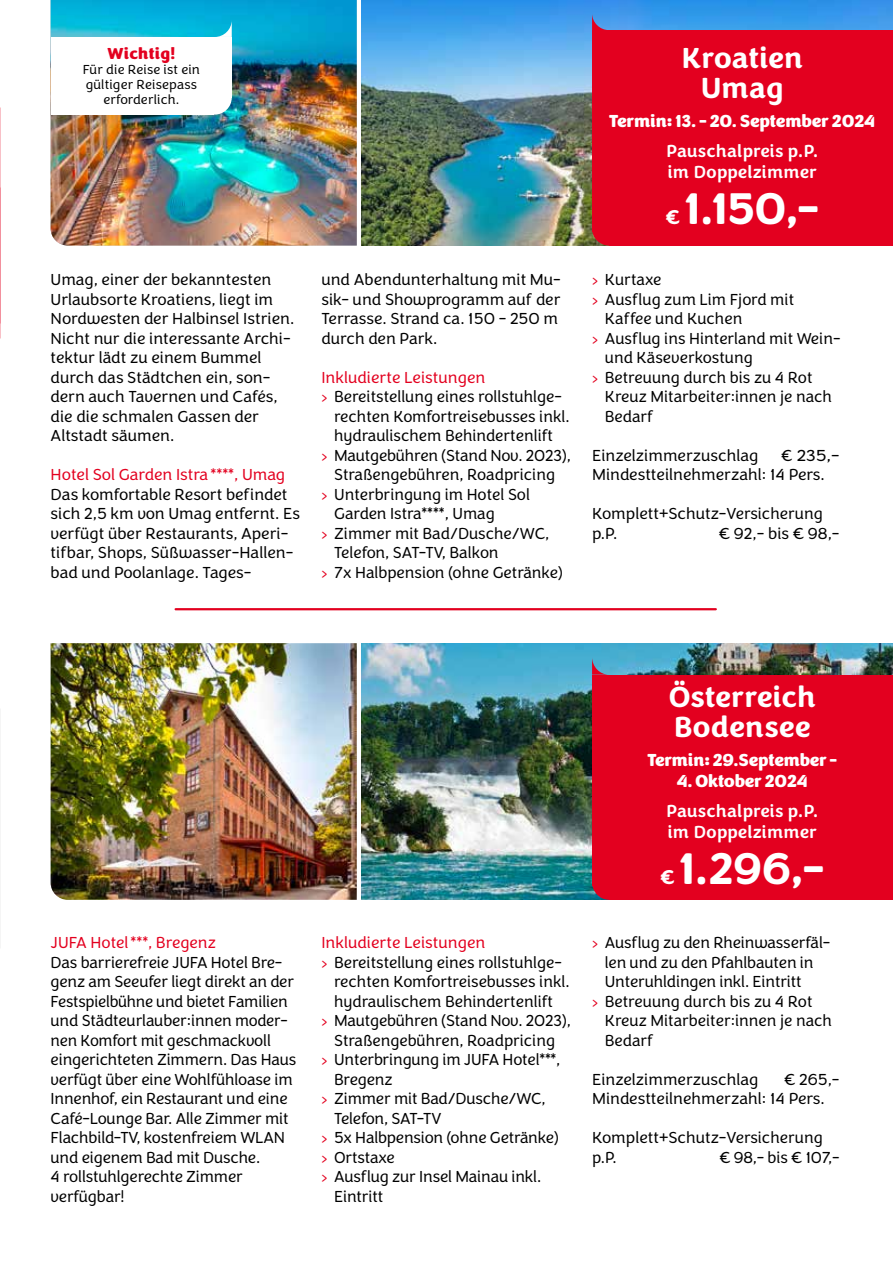
<style>
.page{position:relative;width:893px;height:1263px;background:#fff}
.page>*{position:absolute;margin:0;border:0;box-sizing:border-box;transform-origin:0 0}
.t1{font:700 45.9px "Congenial";letter-spacing:-.015em;color:#fff}
.t2{font:700 30px/30px "Congenial";letter-spacing:-.005em;color:#fff}
.t3{font:500 18px/21px "Congenial";color:#fff}
.t4{font:900 18px "Congenial";letter-spacing:-.01em;color:#fff}
.t5{font:300 16.5px/19.5px "Congenial";color:#000}
.t6{font:300 16.5px "Congenial";color:#e3001f}
.t7{font:300 16.5px "Congenial";letter-spacing:-.02em;color:#000}
.t8{font:900 16.5px "Congenial";letter-spacing:.01em;color:#e3001f}
.t9{font:300 13.5px/15px "Congenial";letter-spacing:.01em;color:#000;text-align:center}
.s1{color:#e3001f}
.s2{font-size:20.7px}
</style>
<div class="page">
<img style="left:361px;top:643px;width:532px;height:257px">
<img style="left:361px;top:0;width:256px;height:246px">
<img style="left:617px;top:0;width:276px;height:30px">
<img style="left:51px;top:643px;width:306px;height:257px">
<img style="left:51px;top:0;width:306px;height:246px">
<div style="left:592px;top:675px;width:301px;height:210px;background:#e3001f"></div>
<div style="left:609px;top:743px;width:284px;height:157px;background:#e3001f"></div>
<div style="left:592px;top:864px;width:34px;height:36px;background:#e3001f;border-radius:50%"></div>
<svg style="left:592px;top:657px;width:17px;height:18px"></svg>
<div style="left:592px;top:30px;width:301px;height:202px;background:#e3001f"></div>
<div style="left:609px;top:95px;width:284px;height:151px;background:#e3001f"></div>
<div style="left:592px;top:212px;width:34px;height:34px;background:#e3001f;border-radius:50%"></div>
<svg style="left:592px;top:13px;width:17px;height:17px"></svg>
<div style="left:198px;top:81px;width:34px;height:34px;background:#fff;border-radius:50%"></div>
<svg style="left:215px;top:20px;width:17px;height:17px"></svg>
<div style="left:130px;top:37px;width:102px;height:60px;background:#fff"></div>
<div style="left:51px;top:37px;width:163px;height:78px;background:#fff"></div>
<hr style="left:176px;top:608px;width:540px;height:2px;background:#e3001f">
<p class="t8" style="left:108px;top:43px;width:69px">Wichtig!</p>
<p class="t9" style="left:83px;top:63px;width:119px">Für die Reise ist ein gültiger Reisepass erforderlich.</p>
<p class="t5" style="left:51px;top:270px;width:245px">Umag, einer der bekanntesten<br>Urlaubsorte Kroatiens, liegt im<br>Nordwesten der Halbinsel Istrien.<br>Nicht nur die interessante Archi&shy;tektur lädt zu einem Bummel durch das Städtchen ein, son&shy;dern auch Tavernen und Cafés, die die schmalen Gassen der<br>Altstadt säumen.</p>
<p class="t6" style="left:51px;top:465px;width:236px">Hotel Sol Garden Istra****, Umag</p>
<p class="t5" style="left:51px;top:485px;width:251px">Das komfortable Resort befindet sich 2,5 km von Umag entfernt. Es verfügt über Restaurants, Aperi&shy;tifbar, Shops, Süßwasser-Hallen&shy;bad und Poolanlage. Tages-</p>
<p class="t5" style="left:321px;top:270px;width:241px">und Abendunterhaltung mit Mu&shy;sik- und Showprogramm auf der<br>Terrasse. Strand ca. 150 - 250 m durch den Park.</p>
<p class="t6" style="left:321px;top:368px;width:166px">Inkludierte Leistungen</p>
<p class="t5" style="left:321px;top:387px;width:242px"><span class="s1">›</span> Bereitstellung eines rollstuhlge-</p>
<p class="t5" style="left:334px;top:407px;width:237px">rechten Komfortreisebusses inkl.</p>
<p class="t5" style="left:334px;top:426px;width:220px">hydraulischem Behindertenlift</p>
<p class="t5" style="left:321px;top:446px;width:251px"><span class="s1">›</span> Mautgebühren (Stand Nov. 2023),</p>
<p class="t5" style="left:334px;top:465px;width:222px">Straßengebühren, Roadpricing</p>
<p class="t5" style="left:321px;top:485px;width:210px"><span class="s1">›</span> Unterbringung im Hotel Sol</p>
<p class="t5" style="left:334px;top:504px;width:162px">Garden Istra****, Umag</p>
<p class="t5" style="left:321px;top:524px;width:230px"><span class="s1">›</span> Zimmer mit Bad/Dusche/WC,</p>
<p class="t5" style="left:334px;top:543px;width:166px">Telefon, SAT-TV, Balkon</p>
<p class="t5" style="left:321px;top:563px;width:243px"><span class="s1">›</span> 7x Halbpension (ohne Getränke)</p>
<h2 class="t2" style="left:682px;top:43px;width:123px;text-align:center">Kroatien<br>Umag</h2>
<p class="t4" style="left:609px;top:110px;width:268px">Termin: 13. - 20. September 2024</p>
<p class="t3" style="left:666px;top:141px;width:154px">Pauschalpreis p.P. im Doppelzimmer</p>
<h1 class="t1" style="left:665px;top:180px;width:155px"><span class="s2">€</span> 1.150,–</h1>
<p class="t5" style="left:592px;top:270px;width:71px"><span class="s1">›</span> Kurtaxe</p>
<p class="t5" style="left:592px;top:290px;width:204px"><span class="s1">›</span> Ausflug zum Lim Fjord mit</p>
<p class="t5" style="left:605px;top:309px;width:139px">Kaffee und Kuchen</p>
<p class="t5" style="left:592px;top:329px;width:250px"><span class="s1">›</span> Ausflug ins Hinterland mit Wein-</p>
<p class="t5" style="left:605px;top:348px;width:150px">und Käseverkostung</p>
<p class="t5" style="left:592px;top:368px;width:222px"><span class="s1">›</span> Betreuung durch bis zu 4 Rot</p>
<p class="t5" style="left:605px;top:387px;width:229px">Kreuz Mitarbeiter:innen je nach</p>
<p class="t5" style="left:605px;top:407px;width:50px">Bedarf</p>
<p class="t5" style="left:592px;top:446px;width:168px">Einzelzimmerzuschlag</p>
<p class="t5" style="left:592px;top:446px;width:249px;text-indent:189px">€ 235,-<br>Mindestteilnehmerzahl: 14 Pers.</p>
<p class="t5" style="left:592px;top:504px;width:232px">Komplett+Schutz-Versicherung p.P.</p>
<p class="t5" style="left:719px;top:524px;width:122px">€ 92,- bis € 98,-</p>
<p class="t6" style="left:51px;top:933px;width:167px">JUFA Hotel***, Bregenz</p>
<p class="t5" style="left:51px;top:953px;width:247px">Das barrierefreie JUFA Hotel Bre&shy;genz am Seeufer liegt direkt an der<br>Festspielbühne und bietet Familien und Städteurlauber:innen moder&shy;nen Komfort mit geschmackvoll eingerichteten Zimmern. Das Haus verfügt über eine Wohlfühloase im<br>Innenhof, ein Restaurant und eine<br>Café-Lounge Bar. Alle Zimmer mit<br>Flachbild-TV, kostenfreiem WLAN und eigenem Bad mit Dusche.<br>4 rollstuhlgerechte Zimmer verfügbar!</p>
<p class="t6" style="left:321px;top:933px;width:166px">Inkludierte Leistungen</p>
<p class="t5" style="left:321px;top:953px;width:242px"><span class="s1">›</span> Bereitstellung eines rollstuhlge-</p>
<p class="t5" style="left:334px;top:972px;width:237px">rechten Komfortreisebusses inkl.</p>
<p class="t5" style="left:334px;top:992px;width:220px">hydraulischem Behindertenlift</p>
<p class="t5" style="left:321px;top:1011px;width:251px"><span class="s1">›</span> Mautgebühren (Stand Nov. 2023),</p>
<p class="t5" style="left:334px;top:1031px;width:222px">Straßengebühren, Roadpricing</p>
<p class="t5" style="left:321px;top:1050px;width:241px"><span class="s1">›</span> Unterbringung im JUFA Hotel***,</p>
<p class="t5" style="left:334px;top:1070px;width:60px">Bregenz</p>
<p class="t5" style="left:321px;top:1089px;width:226px"><span class="s1">›</span> Zimmer mit Bad/Dusche/WC,</p>
<p class="t7" style="left:334px;top:1109px;width:109px">Telefon, SAT-TV</p>
<p class="t5" style="left:321px;top:1128px;width:239px"><span class="s1">›</span> 5x Halbpension (ohne Getränke)</p>
<p class="t5" style="left:321px;top:1148px;width:75px"><span class="s1">›</span> Ortstaxe</p>
<p class="t5" style="left:321px;top:1167px;width:221px"><span class="s1">›</span> Ausflug zur Insel Mainau inkl.</p>
<p class="t5" style="left:334px;top:1187px;width:51px">Eintritt</p>
<h2 class="t2" style="left:669px;top:682px;width:149px">Österreich<br>Bodensee</h2>
<p class="t4" style="left:647px;top:748px;width:191px">Termin: 29.September -</p>
<p class="t4" style="left:677px;top:769px;width:133px">4. Oktober 2024</p>
<p class="t3" style="left:666px;top:801px;width:154px">Pauschalpreis p.P. im Doppelzimmer</p>
<h1 class="t1" style="left:660px;top:839px;width:166px"><span class="s2">€</span> 1.296,–</h1>
<p class="t5" style="left:592px;top:933px;width:240px"><span class="s1">›</span> Ausflug zu den Rheinwasserfäl-</p>
<p class="t5" style="left:605px;top:953px;width:210px">len und zu den Pfahlbauten in</p>
<p class="t5" style="left:605px;top:972px;width:198px">Unteruhldingen inkl. Eintritt</p>
<p class="t5" style="left:592px;top:992px;width:222px"><span class="s1">›</span> Betreuung durch bis zu 4 Rot</p>
<p class="t5" style="left:605px;top:1011px;width:229px">Kreuz Mitarbeiter:innen je nach</p>
<p class="t5" style="left:605px;top:1031px;width:50px">Bedarf</p>
<p class="t5" style="left:592px;top:1070px;width:168px">Einzelzimmerzuschlag</p>
<p class="t5" style="left:592px;top:1070px;width:249px;text-indent:192px">€ 265,-<br>Mindestteilnehmerzahl: 14 Pers.</p>
<p class="t5" style="left:592px;top:1128px;width:232px">Komplett+Schutz-Versicherung p.P.</p>
<p class="t5" style="left:719px;top:1148px;width:122px">€ 98,- bis € 107,-</p>
</div>
